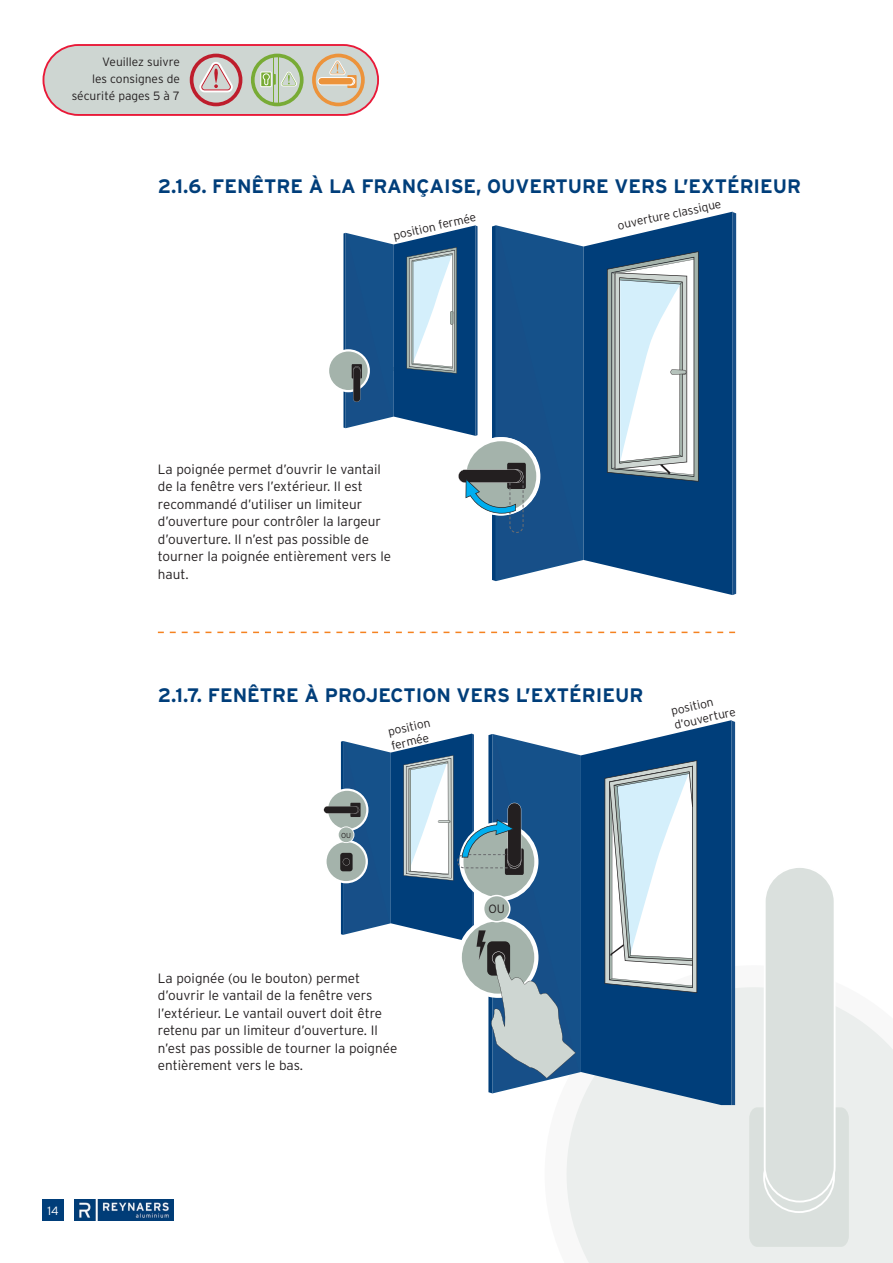
<style>
.page{position:relative;width:893px;height:1263px;background:#fff}
.page>*{position:absolute;margin:0;border:0;box-sizing:border-box;transform-origin:0 0}
.TXT___tit_1_1_1{font:700 19.5px "Interstate Rey";color:#003e7a}
.TXT___base{font:300 13.5px/17.5px "Interstate Rey";color:#231f20}
.TXT_onderschrift{font:300 12px/14.4px "Interstate Rey";color:#231f20}
.TXT___base-2{font:300 12px/17.2px "Interstate Rey";color:#231f20;text-align:right}
.t1{font:300 12px "Interstate Rey";color:#fff}
.TXT_onderschrift-2{font:300 7.2px "Interstate Rey";color:#231f20}
</style>
<div class="page">
<div style="left:43px;top:1199px;width:21px;height:21px;background:#003e7a"></div>
<svg style="left:566px;top:965px;width:327px;height:298px;background:#ecefee"></svg>
<svg style="left:749px;top:868px;width:100px;height:379px"></svg>
<img style="left:74px;top:1199px;width:99px;height:21px">
<svg style="left:43px;top:44px;width:336px;height:72px;background:#d0c4bb"></svg>
<svg style="left:584px;top:212px;width:149px;height:383px;fill:#003e7a"></svg>
<svg style="left:733px;top:212px;width:3px;height:383px"></svg>
<svg style="left:601px;top:251px;width:126px;height:235px"></svg>
<svg style="left:329px;top:225px;width:255px;height:356px"></svg>
<svg style="left:581px;top:720px;width:150px;height:385px;background:#295c8e"></svg>
<svg style="left:731px;top:720px;width:4px;height:385px;background:#23588d"></svg>
<svg style="left:605px;top:760px;width:119px;height:233px"></svg>
<svg style="left:324px;top:733px;width:257px;height:360px"></svg>
<svg style="left:158px;top:632px;width:577px;height:1px"></svg>
<svg style="left:483px;top:895px;width:28px;height:27px"></svg>
<div style="left:484px;top:896px;width:25px;height:25px;background:#a4b3ab;border-radius:50%"></div>
<svg style="left:338px;top:826px;width:16px;height:17px"></svg>
<div style="left:339px;top:827px;width:15px;height:15px;background:#a4b3ab;border-radius:50%"></div>
<p class="TXT___base-2" style="left:72px;top:53px;width:110px">Veuillez suivre<br>les consignes de sécurité pages 5 à 7</p>
<p class="TXT___tit_1_1_1" style="left:158px;top:174px;width:645px">2.1.6. FENÊTRE À LA FRANÇAISE, OUVERTURE VERS L’EXTÉRIEUR</p>
<p class="TXT_onderschrift" style="left:392px;top:228px;width:86px;rotate:-13deg">position fermée</p>
<p class="TXT_onderschrift" style="left:616px;top:218px;width:107px;rotate:-12deg">ouverture classique</p>
<p class="t1" style="left:48px;top:1203px;width:13px">14</p>
<p class="TXT___base" style="left:158px;top:460px;width:235px">La poignée permet d’ouvrir le vantail de la fenêtre vers l’extérieur. Il est recommandé d’utiliser un limiteur d’ouverture pour contrôler la largeur d’ouverture. Il n’est pas possible de tourner la poignée entièrement vers le haut.</p>
<p class="TXT___tit_1_1_1" style="left:158px;top:683px;width:487px">2.1.7. FENÊTRE À PROJECTION VERS L’EXTÉRIEUR</p>
<p class="TXT_onderschrift" style="left:386px;top:725px;width:45px;rotate:-13deg">position fermée</p>
<p class="TXT_onderschrift" style="left:670px;top:704px;width:64px;rotate:-13deg">position d’ouverture</p>
<p class="TXT_onderschrift-2" style="left:341px;top:831px;width:11px">OU</p>
<p class="TXT___base" style="left:158px;top:969px;width:241px">La poignée (ou le bouton) permet d’ouvrir le vantail de la fenêtre vers l’extérieur. Le vantail ouvert doit être retenu par un limiteur d’ouverture. Il n’est pas possible de tourner la poignée entièrement vers le bas.</p>
<p class="TXT_onderschrift" style="left:488px;top:902px;width:18px">OU</p>
</div>
